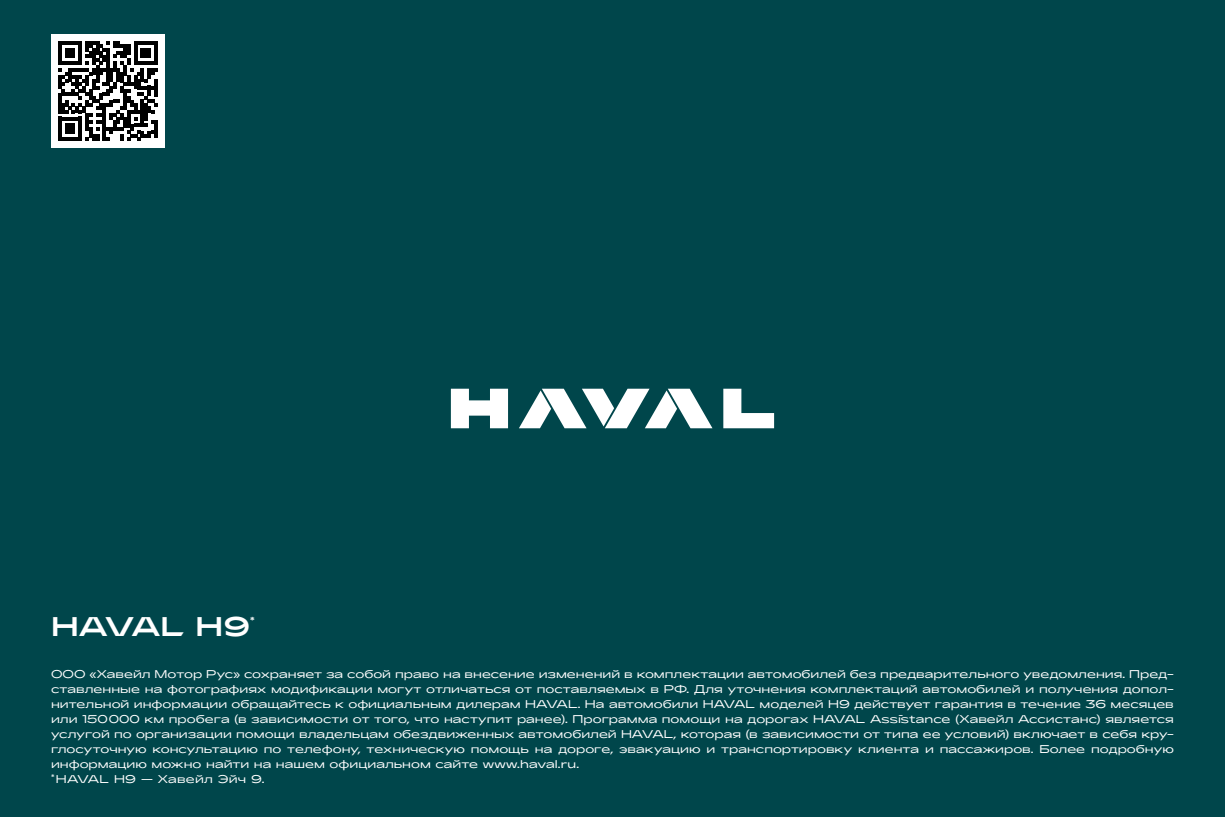
<style>
.page{position:relative;width:1225px;height:817px;background:#fff}
.page>*{position:absolute;margin:0;border:0;box-sizing:border-box;transform-origin:0 0}
.t1{font:500 27px "Haval";color:#fff}
.t2{font:300 11.25px/15px "Haval";color:#fff}
.t3{font:500 7.05px "Haval";color:#fff}
</style>
<div class="page">
<div style="left:0;top:0;width:1225px;height:816px;background:#00464b"></div>
<svg style="left:723px;top:388px;width:51px;height:40px"></svg>
<svg style="left:451px;top:388px;width:57px;height:40px"></svg>
<svg style="left:519px;top:388px;width:193px;height:40px"></svg>
<div style="left:51px;top:34px;width:114px;height:114px;background:#fff"></div>
<svg style="left:58px;top:41px;width:100px;height:100px"></svg>
<hr style="left:154px;top:120px;width:4px;height:17px;background:#000">
<h1 class="t1" style="left:51px;top:611px;width:200px">HAVAL H9</h1>
<p class="t3" style="left:250px;top:615px;width:6px">*</p>
<p class="t2" style="left:51px;top:666px;width:1124px">ООО «Хавейл Мотор Рус» сохраняет за собой право на внесение изменений в комплектации автомобилей без предварительного уведомления. Пред&shy;ставленные на фотографиях модификации могут отличаться от поставляемых в РФ. Для уточнения комплектаций автомобилей и получения допол&shy;нительной информации обращайтесь к официальным дилерам HAVAL. На автомобили HAVAL моделей H9 действует гарантия в течение 36 месяцев или 150000 км пробега (в зависимости от того, что наступит ранее). Программа помощи на дорогах HAVAL Assistance (Хавейл Ассистанс) является услугой по организации помощи владельцам обездвиженных автомобилей HAVAL, которая (в зависимости от типа ее условий) включает в себя кру&shy;глосуточную консультацию по телефону, техническую помощь на дороге, эвакуацию и транспортировку клиента и пассажиров. Более подробную информацию можно найти на нашем официальном сайте www.haval.ru.<br><sup>*</sup> HAVAL H9 — Хавейл Эйч 9.</p>
</div>
